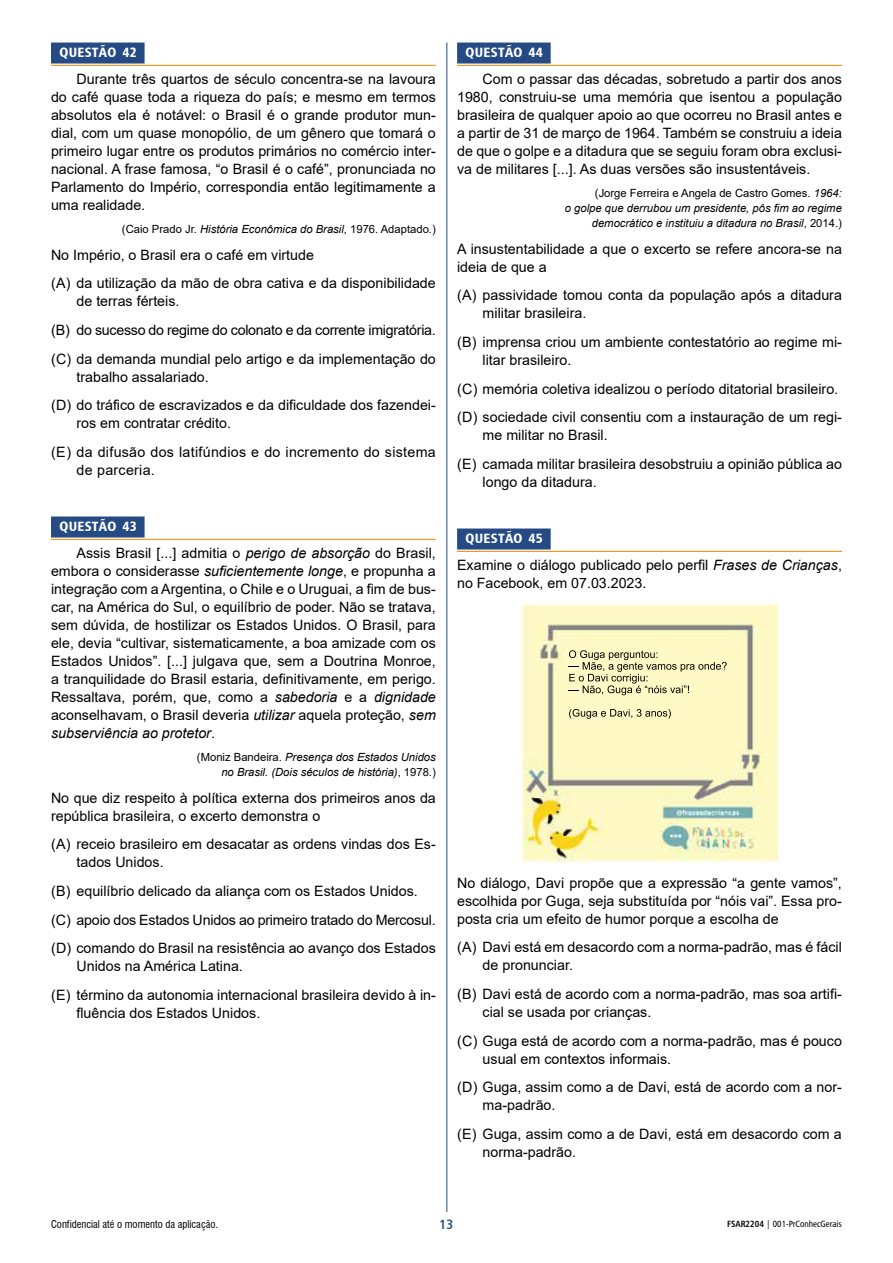
<style>
.page{position:relative;width:893px;height:1263px;background:#fff}
.page>*{position:absolute;margin:0;border:0;box-sizing:border-box;transform-origin:0 0}
.t1{font:14.25px/18px "Arial";color:#000}
.t2{font:14.25px/28.7px "Arial";letter-spacing:.02em;color:#000}
.t3{font:13.5px "Humanist 777 BT Black Condensed B";letter-spacing:.02em;color:#fff}
.t4{font:13.5px "Humanist 777 BT Bold Condensed B";color:#264b84}
.t5{font:italic 11.25px/15px "Arial";color:#000;text-align:right}
.t6{font:11.25px "Arial";color:#000}
.t7{font:condensed 10.5px "Swiss 721 BT";color:#000}
.t8{font:9px "Humanist 777 BT Roman Condensed B";color:#000}
.s1{font-style:italic}
.s2{font-style:normal}
.s3{font-family:"Humanist 777 BT Bold Condensed B"}
</style>
<div class="page">
<hr style="left:446px;top:43px;width:1px;height:1169px;background:#264b84">
<div style="left:457px;top:43px;width:94px;height:21px;background:#264b84"></div>
<hr style="left:457px;top:65px;width:385px;height:1px;background:#eb941a">
<div style="left:457px;top:528px;width:94px;height:21px;background:#264b84"></div>
<hr style="left:457px;top:551px;width:385px;height:1px;background:#eb941a">
<img style="left:522px;top:606px;width:256px;height:255px">
<svg style="left:568px;top:650px;width:159px;height:45px"></svg>
<svg style="left:569px;top:709px;width:102px;height:10px"></svg>
<div style="left:51px;top:43px;width:94px;height:21px;background:#264b84"></div>
<hr style="left:51px;top:65px;width:385px;height:1px;background:#eb941a">
<div style="left:51px;top:516px;width:94px;height:21px;background:#264b84"></div>
<hr style="left:51px;top:539px;width:385px;height:1px;background:#eb941a">
<p class="t3" style="left:60px;top:44px;width:27px">QUESTÃO</p>
<p class="t3" style="left:122px;top:44px;width:16px">42</p>
<p class="t1" style="left:51px;top:70px;width:386px;text-align:justify;text-indent:26px">Durante três quartos de século concentra-se na lavoura do café quase toda a riqueza do país; e mesmo em termos absolutos ela é notável: o Brasil é o grande produtor mun&shy;dial, com um quase monopólio, de um gênero que tomará o primeiro lugar entre os produtos primários no comércio inter&shy;nacional. A frase famosa, “o Brasil é o café”, pronunciada no Parlamento do Império, correspondia então legitimamente a uma realidade.</p>
<p class="t6" style="left:122px;top:221px;width:315px">(Caio Prado Jr. <span class="s1">História Econômica do Brasil</span>, 1976. Adaptado.)</p>
<p class="t1" style="left:51px;top:240px;width:386px;line-height:28.7px">No Império, o Brasil era o café em virtude<br>(A) da utilização da mão de obra cativa e da disponibilidade</p>
<p class="t1" style="left:51px;top:287px;width:386px;line-height:28.7px;text-indent:26px">de terras férteis.<br>(B) do sucesso do regime do colonato e da corrente imigratória. (C) da demanda mundial pelo artigo e da implementação do</p>
<p class="t1" style="left:51px;top:362px;width:386px;line-height:28.7px;text-indent:26px">trabalho assalariado.<br>(D) do tráfico de escravizados e da dificuldade dos fazendei-</p>
<p class="t2" style="left:51px;top:409px;width:386px;text-indent:26px">ros em contratar crédito.<br>(E) da difusão dos latifúndios e do incremento do sistema</p>
<p class="t2" style="left:77px;top:455px;width:80px">de parceria.</p>
<p class="t3" style="left:60px;top:518px;width:27px">QUESTÃO</p>
<p class="t3" style="left:122px;top:518px;width:16px">43</p>
<p class="t1" style="left:51px;top:543px;width:386px;text-align:justify;text-indent:26px">Assis Brasil [...] admitia o <span class="s1">perigo de absorção</span> do Brasil, embora o considerasse <span class="s1">suficientemente longe</span>, e propunha a integração com a Argentina, o Chile e o Uruguai, a fim de bus&shy;car, na América do Sul, o equilíbrio de poder. Não se tratava, sem dúvida, de hostilizar os Estados Unidos. O Brasil, para ele, devia “cultivar, sistematicamente, a boa amizade com os Estados Unidos”. [...] julgava que, sem a Doutrina Monroe, a tranquilidade do Brasil estaria, definitivamente, em perigo.<br>Ressaltava, porém, que, como a <span class="s1">sabedoria</span> e a <span class="s1">dignidade </span>aconselhavam, o Brasil deveria <span class="s1">utilizar</span> aquela proteção, <span class="s1">sem subserviência ao protetor</span>.</p>
<p class="t5" style="left:197px;top:750px;width:240px"><span class="s2">(Moniz Bandeira.</span> Presença dos Estados Unidos no Brasil. (Dois séculos de história)<span class="s2">, 1978.)</span></p>
<p class="t1" style="left:51px;top:788px;width:386px">No que diz respeito à política externa dos primeiros anos da república brasileira, o excerto demonstra o</p>
<p class="t1" style="left:77px;top:835px;width:361px;text-indent:-26px">(A) receio brasileiro em desacatar as ordens vindas dos Es&shy;tados Unidos.</p>
<p class="t1" style="left:51px;top:876px;width:386px;line-height:28.7px">(B) equilíbrio delicado da aliança com os Estados Unidos. (C) apoio dos Estados Unidos ao primeiro tratado do Mercosul. (D) comando do Brasil na resistência ao avanço dos Estados</p>
<p class="t1" style="left:51px;top:952px;width:386px;line-height:28.7px;text-indent:26px">Unidos na América Latina.<br>(E) término da autonomia internacional brasileira devido à in-</p>
<p class="t1" style="left:77px;top:1004px;width:185px">fluência dos Estados Unidos.</p>
<p class="t3" style="left:466px;top:44px;width:27px">QUESTÃO</p>
<p class="t3" style="left:528px;top:44px;width:16px">44</p>
<p class="t1" style="left:457px;top:70px;width:386px;text-align:justify;text-indent:26px">Com o passar das décadas, sobretudo a partir dos anos 1980, construiu-se uma memória que isentou a população brasileira de qualquer apoio ao que ocorreu no Brasil antes e a partir de 31 de março de 1964. Também se construiu a ideia de que o golpe e a ditadura que se seguiu foram obra exclusi&shy;va de militares [...]. As duas versões são insustentáveis.</p>
<p class="t5" style="left:565px;top:186px;width:279px"><span class="s2">(Jorge Ferreira e Angela de Castro Gomes.</span> 1964:<br>o golpe que derrubou um presidente, pôs fim ao regime democrático e instituiu a ditadura no Brasil<span class="s2">, 2014.)</span></p>
<p class="t1" style="left:457px;top:240px;width:386px">A insustentabilidade a que o excerto se refere ancora-se na ideia de que a</p>
<p class="t1" style="left:483px;top:286px;width:361px;text-indent:-26px">(A) passividade tomou conta da população após a ditadura militar brasileira.</p>
<p class="t1" style="left:483px;top:333px;width:361px;text-indent:-26px">(B) imprensa criou um ambiente contestatório ao regime mi&shy;litar brasileiro.</p>
<p class="t1" style="left:457px;top:374px;width:386px;line-height:28.7px">(C) memória coletiva idealizou o período ditatorial brasileiro. (D) sociedade civil consentiu com a instauração de um regi-</p>
<p class="t1" style="left:457px;top:421px;width:386px;line-height:28.7px;text-indent:26px">me militar no Brasil.<br>(E) camada militar brasileira desobstruiu a opinião pública ao</p>
<p class="t1" style="left:483px;top:473px;width:116px">longo da ditadura.</p>
<p class="t3" style="left:466px;top:530px;width:27px">QUESTÃO</p>
<p class="t3" style="left:528px;top:530px;width:16px">45</p>
<p class="t1" style="left:457px;top:555px;width:386px">Examine o diálogo publicado pelo perfil <span class="s1">Frases de Crianças</span>, no Facebook, em 07.03.2023.</p>
<p class="t1" style="left:457px;top:874px;width:386px;text-align:justify">No diálogo, Davi propõe que a expressão “a gente vamos”, escolhida por Guga, seja substituída por “nóis vai”. Essa pro&shy;posta cria um efeito de humor porque a escolha de</p>
<p class="t1" style="left:483px;top:938px;width:361px;text-indent:-26px">(A) Davi está em desacordo com a norma-padrão, mas é fácil de pronunciar.</p>
<p class="t1" style="left:483px;top:985px;width:361px;text-indent:-26px">(B) Davi está de acordo com a norma-padrão, mas soa artifi&shy;cial se usada por crianças.</p>
<p class="t1" style="left:483px;top:1031px;width:361px;text-indent:-26px">(C) Guga está de acordo com a norma-padrão, mas é pouco usual em contextos informais.</p>
<p class="t1" style="left:483px;top:1078px;width:361px;text-indent:-26px">(D) Guga, assim como a de Davi, está de acordo com a nor&shy;ma-padrão.</p>
<p class="t1" style="left:483px;top:1125px;width:361px;text-indent:-26px">(E) Guga, assim como a de Davi, está em desacordo com a norma-padrão.</p>
<p class="t7" style="left:51px;top:1218px;width:169px">Confidencial até o momento da aplicação.</p>
<p class="t4" style="left:440px;top:1215px;width:15px">13</p>
<p class="t8" style="left:727px;top:1218px;width:116px"><span class="s3">FSAR2204</span> | 001-PrConhecGerais</p>
</div>
